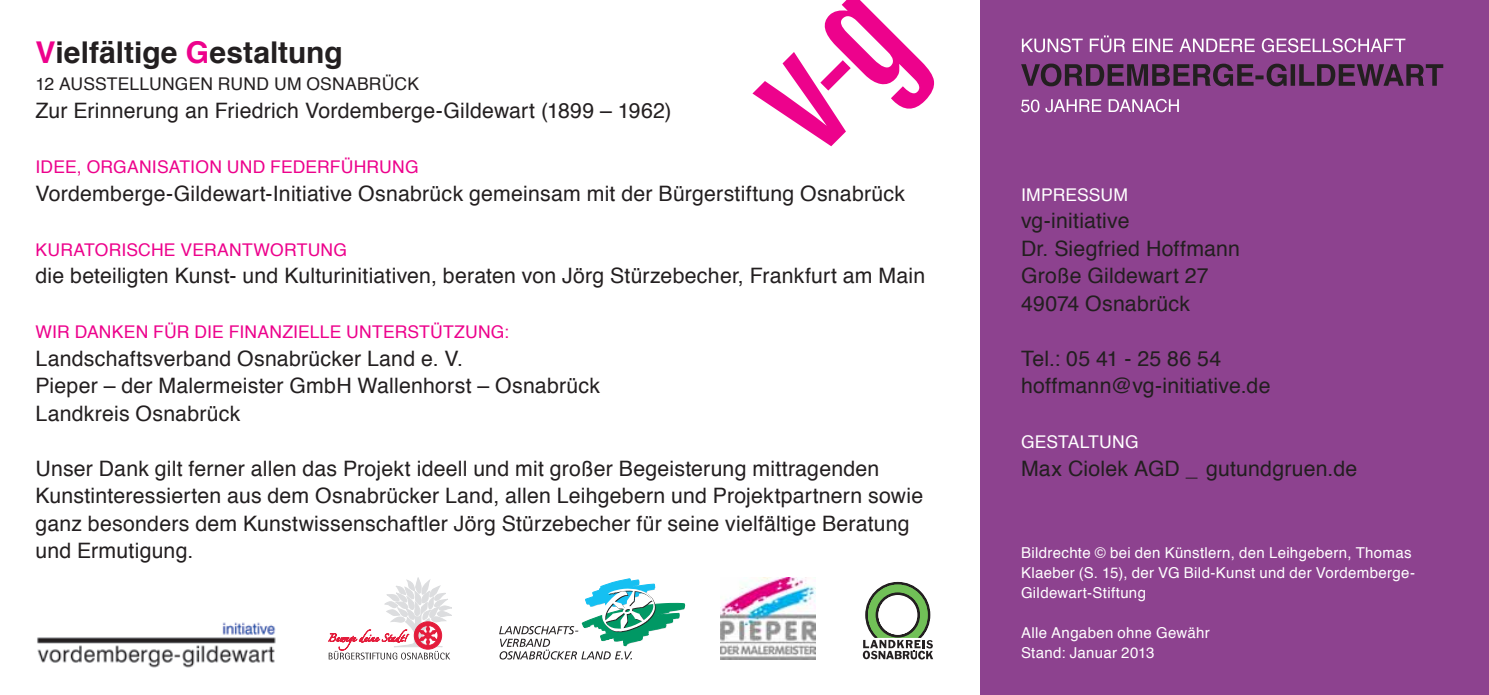
<style>
.page{position:relative;width:1489px;height:695px;background:#fff}
.page>*{position:absolute;margin:0;border:0;box-sizing:border-box;transform-origin:0 0}
.t1{font:700 30px "Helvetica";color:#231f20}
.t2{font:21.25px/27.5px "Helvetica";letter-spacing:.01em;color:#231f20}
.t3{font:17.5px "Helvetica";letter-spacing:.015em;color:#ed028c}
.t4{font:17.5px "Helvetica";letter-spacing:.01em;color:#231f20}
.t5{font:17.5px "Helvetica";letter-spacing:.01em;color:#fff}
.t6{font:15px/20px "Helvetica";letter-spacing:.02em;color:#fff}
.s1{color:#ed028c}
</style>
<div class="page">
<div style="left:980px;top:0;width:508px;height:694px;background:#8d428f"></div>
<svg style="left:328px;top:577px;width:124px;height:82px"></svg>
<img style="left:720px;top:577px;width:95px;height:82px">
<svg style="left:499px;top:578px;width:186px;height:81px"></svg>
<img style="left:37px;top:622px;width:239px;height:46px">
<svg style="left:752px;top:0;width:182px;height:146px"></svg>
<svg style="left:1021px;top:99px;width:157px;height:13px"></svg>
<svg style="left:1021px;top:64px;width:421px;height:22px"></svg>
<svg style="left:1021px;top:35px;width:384px;height:17px"></svg>
<svg style="left:863px;top:581px;width:70px;height:78px"></svg>
<h1 class="t1" style="left:35px;top:28px;width:309px"><span class="s1">V</span>ielfältige <span class="s1">G</span>estaltung</h1>
<p class="t4" style="left:35px;top:71px;width:385px">12 Ausstellungen rund um Osnabrück</p>
<p class="t2" style="left:35px;top:97px;width:637px">Zur Erinnerung an Friedrich Vordemberge-Gildewart (1899 – 1962)</p>
<p class="t3" style="left:35px;top:153px;width:18px">Idee</p>
<p class="t3" style="left:77px;top:153px;width:37px">, Orga</p>
<p class="t3" style="left:139px;top:153px;width:23px">nisatio</p>
<p class="t3" style="left:209px;top:153px;width:85px">n und Federf</p>
<p class="t3" style="left:341px;top:153px;width:26px">ühru</p>
<p class="t3" style="left:392px;top:153px;width:24px">ng</p>
<p class="t2" style="left:35px;top:180px;width:871px">Vordemberge-Gildewart-Initiative Osnabrück gemeinsam mit der Bürgerstiftung Osnabrück</p>
<p class="t3" style="left:35px;top:236px;width:25px">Kuratoris</p>
<p class="t3" style="left:138px;top:236px;width:67px">che Vera</p>
<p class="t3" style="left:229px;top:236px;width:27px">ntwortu</p>
<p class="t3" style="left:320px;top:236px;width:24px">ng</p>
<p class="t2" style="left:35px;top:262px;width:891px">die beteiligten Kunst- und Kulturinitiativen, beraten von Jörg Stürzebecher, Frankfurt am Main</p>
<p class="t3" style="left:35px;top:318px;width:169px">Wir danken für die</p>
<p class="t3" style="left:229px;top:318px;width:65px">fi nanzielle</p>
<p class="t3" style="left:346px;top:318px;width:39px">Unterst</p>
<p class="t3" style="left:430px;top:318px;width:25px">ützu</p>
<p class="t3" style="left:478px;top:318px;width:33px">ng:</p>
<p class="t2" style="left:35px;top:345px;width:566px">Landschaftsverband Osnabrücker Land e. V.<br>Pieper – der Malermeister GmbH Wallenhorst – Osnabrück<br>Landkreis Osnabrück</p>
<p class="t2" style="left:35px;top:455px;width:889px">Unser Dank gilt ferner allen das Projekt ideell und mit großer Begeisterung mittragenden Kunstinteressierten aus dem Osnabrücker Land, allen Leihgebern und Projektpartnern sowie ganz besonders dem Kunstwissenschaftler Jörg Stürzebecher für seine vielfältige Beratung und Ermutigung.</p>
<p class="t5" style="left:1020px;top:181px;width:109px">Impressum</p>
<p class="t2" style="left:1020px;top:207px;width:220px">vg-initiative<br>Dr. Siegfried Hoffmann<br>Große Gildewart 27<br>49074 Osnabrück</p>
<p class="t2" style="left:1020px;top:345px;width:251px">Tel.: 05 41 - 25 86 54 hoffmann@vg-initiative.de</p>
<p class="t5" style="left:1020px;top:428px;width:119px">Gestaltung</p>
<p class="t2" style="left:1020px;top:455px;width:338px">Max Ciolek AGD _ gutundgruen.de</p>
<p class="t6" style="left:1020px;top:543px;width:395px">Bildrechte © bei den Künstlern, den Leihgebern, Thomas<br>Klaeber (S. 15), der VG Bild-Kunst und der Vordemberge-<br>Gildewart-Stiftung</p>
<p class="t6" style="left:1020px;top:623px;width:190px">Alle Angaben ohne Gewähr<br>Stand: Januar 2013</p>
</div>
